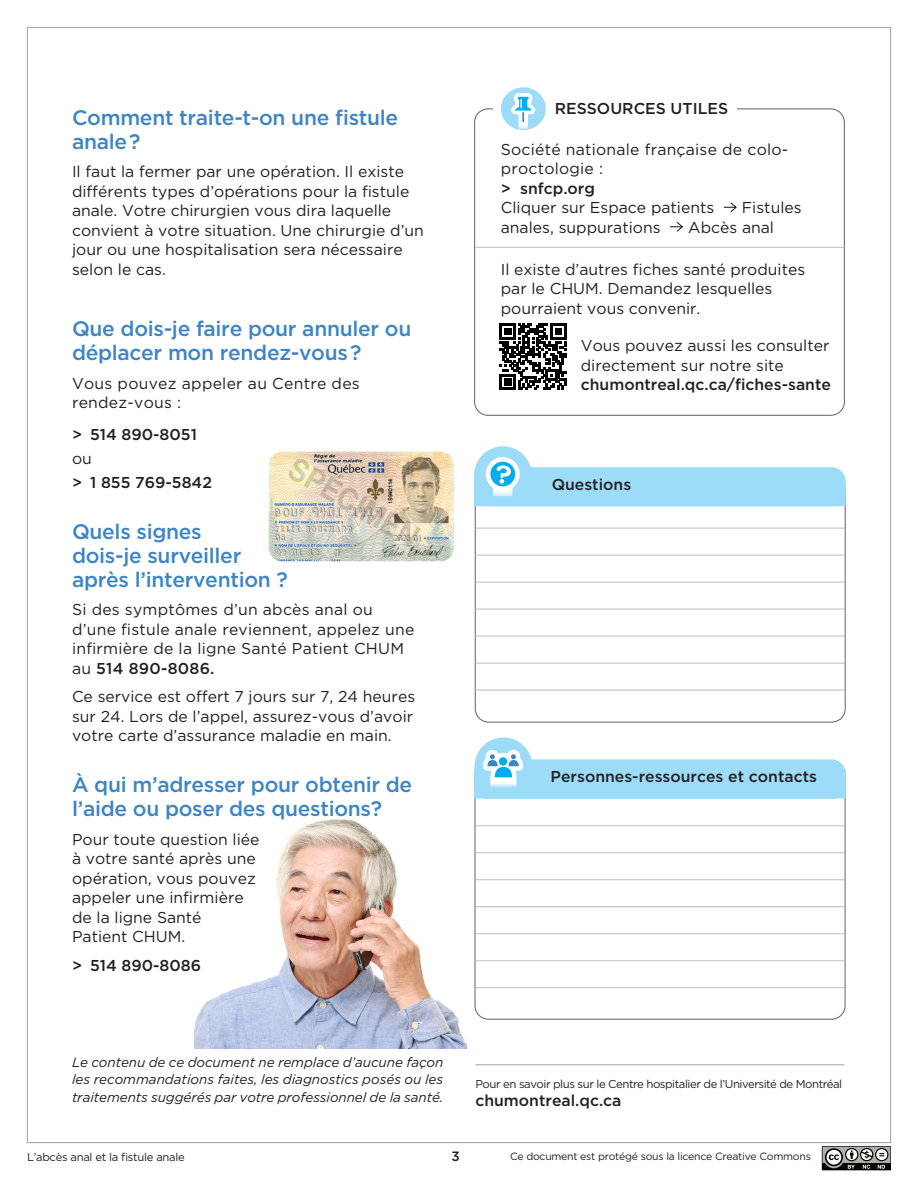
<style>
.page{position:relative;width:918px;height:1188px;background:#fff}
.page>*{position:absolute;margin:0;border:0;box-sizing:border-box;transform-origin:0 0}
.t1{font:500 21px/24px "Gotham";letter-spacing:-.015em;color:#3e85c5}
.t2{font:15.75px/19.5px "Gotham";color:#231f20}
.t3{font:500 15.75px "Gotham";color:#231f20}
.t4{font:italic 13.5px/17.4px "Gotham";letter-spacing:-.005em;color:#231f20;text-align:justify}
.t5{font:500 13.5px "Gotham";color:#231f20}
.t6{font:11.4px "Gotham";letter-spacing:-.04em;color:#231f20}
.t7{font:11.25px "Gotham";letter-spacing:-.025em;color:#231f20}
.t8{font:10.5px "Gotham";letter-spacing:-.025em;color:#231f20}
.s1{font-weight:500}
</style>
<div class="page">
<img style="left:194px;top:818px;width:273px;height:230px">
<svg style="left:822px;top:1146px;width:69px;height:24px;background:#737673"></svg>
<hr style="left:475px;top:1064px;width:369px;height:1px;background:#a0a1a5">
<img style="left:269px;top:451px;width:185px;height:110px">
<hr style="left:475px;top:247px;width:369px;height:1px;background:#bcbdc0">
<svg style="left:724px;top:202px;width:13px;height:10px"></svg>
<svg style="left:670px;top:222px;width:13px;height:10px"></svg>
<svg style="left:501px;top:87px;width:45px;height:43px"></svg>
<svg style="left:500px;top:323px;width:66px;height:67px"></svg>
<hr style="left:475px;top:528px;width:370px;height:1px;background:#bcbdc0">
<hr style="left:475px;top:555px;width:370px;height:1px;background:#bcbdc0">
<hr style="left:475px;top:582px;width:370px;height:1px;background:#bcbdc0">
<hr style="left:475px;top:609px;width:370px;height:1px;background:#bcbdc0">
<hr style="left:475px;top:636px;width:370px;height:1px;background:#bcbdc0">
<hr style="left:475px;top:663px;width:370px;height:1px;background:#bcbdc0">
<hr style="left:475px;top:690px;width:370px;height:1px;background:#bcbdc0">
<div style="left:475px;top:468px;width:370px;height:38px;background:#9cdcf8;border-radius:14px"></div>
<div style="left:474px;top:467px;width:372px;height:39px;border:2px solid #9cdcf8;border-radius:14px"></div>
<div style="left:474px;top:482px;width:372px;height:24px;background:#9cdcf8"></div>
<svg style="left:474px;top:446px;width:58px;height:55px"></svg>
<hr style="left:475px;top:825px;width:370px;height:1px;background:#bcbdc0">
<hr style="left:475px;top:852px;width:370px;height:1px;background:#bcbdc0">
<hr style="left:475px;top:879px;width:370px;height:1px;background:#bcbdc0">
<hr style="left:475px;top:906px;width:370px;height:1px;background:#bcbdc0">
<hr style="left:475px;top:933px;width:370px;height:1px;background:#bcbdc0">
<hr style="left:475px;top:960px;width:370px;height:1px;background:#bcbdc0">
<hr style="left:475px;top:987px;width:370px;height:1px;background:#bcbdc0">
<div style="left:475px;top:760px;width:370px;height:38px;background:#9cdcf8;border-radius:14px"></div>
<div style="left:474px;top:759px;width:372px;height:40px;border:2px solid #9cdcf8;border-radius:14px"></div>
<div style="left:474px;top:770px;width:372px;height:29px;background:#9cdcf8;border:2px solid #9cdcf8"></div>
<svg style="left:475px;top:737px;width:57px;height:55px"></svg>
<h1 class="t1" style="left:72px;top:105px;width:328px">Comment traite-t-on une fistule anale ?</h1>
<p class="t2" style="left:72px;top:162px;width:353px">Il faut la fermer par une opération. Il existe différents types d’opérations pour la fistule anale. Votre chirurgien vous dira laquelle convient à votre situation. Une chirurgie d’un jour ou une hospitalisation sera nécessaire selon le cas.</p>
<h1 class="t1" style="left:72px;top:317px;width:341px">Que dois-je faire pour annuler ou déplacer mon rendez-vous ?</h1>
<p class="t2" style="left:72px;top:373px;width:289px">Vous pouvez appeler au Centre des rendez-vous :</p>
<p class="t3" style="left:72px;top:424px;width:126px">&gt; 514 890-8051</p>
<p class="t2" style="left:72px;top:448px;width:21px">ou</p>
<p class="t3" style="left:72px;top:472px;width:141px">&gt; 1 855 769-5842</p>
<h1 class="t1" style="left:72px;top:519px;width:217px">Quels signes<br>dois-je surveiller après l’intervention ?</h1>
<p class="t2" style="left:72px;top:600px;width:344px">Si des symptômes d’un abcès anal ou d’une fistule anale reviennent, appelez une infirmière de la ligne Santé Patient CHUM au <span class="s1">514 890-8086.</span></p>
<p class="t2" style="left:72px;top:687px;width:345px">Ce service est offert 7 jours sur 7, 24 heures sur 24. Lors de l’appel, assurez-vous d’avoir votre carte d’assurance maladie en main.</p>
<h1 class="t1" style="left:72px;top:773px;width:342px">À qui m’adresser pour obtenir de l’aide ou poser des questions?</h1>
<p class="t2" style="left:72px;top:829px;width:189px">Pour toute question liée à votre santé après une opération, vous pouvez appeler une infirmière de la ligne Santé<br>Patient CHUM.</p>
<p class="t3" style="left:72px;top:955px;width:131px">&gt; 514 890-8086</p>
<p class="t3" style="left:555px;top:98px;width:175px">RESSOURCES UTILES</p>
<p class="t2" style="left:501px;top:139px;width:289px">Société nationale française de colo&shy;proctologie :</p>
<p class="t3" style="left:501px;top:178px;width:96px">&gt; snfcp.org</p>
<p class="t2" style="left:501px;top:198px;width:215px">Cliquer sur Espace patients</p>
<p class="t2" style="left:742px;top:198px;width:61px">Fistules</p>
<p class="t2" style="left:501px;top:217px;width:161px">anales, suppurations</p>
<p class="t2" style="left:688px;top:217px;width:87px">Abcès anal</p>
<p class="t2" style="left:501px;top:259px;width:306px">Il existe d’autres fiches santé produites par le CHUM. Demandez lesquelles pourraient vous convenir.</p>
<p class="t2" style="left:581px;top:336px;width:250px">Vous pouvez aussi les consulter directement sur notre site</p>
<p class="t3" style="left:581px;top:374px;width:252px">chumontreal.qc.ca/fiches-sante</p>
<p class="t3" style="left:552px;top:474px;width:81px">Questions</p>
<p class="t3" style="left:551px;top:766px;width:268px">Personnes-ressources et contacts</p>
<p class="t4" style="left:72px;top:1053px;width:373px">Le contenu de ce document ne remplace d’aucune façon les recommandations faites, les diagnostics posés ou les traitements suggérés par votre professionnel de la santé.</p>
<p class="t6" style="left:475px;top:1076px;width:368px">Pour en savoir plus sur le Centre hospitalier de l’Université de Montréal</p>
<p class="t3" style="left:475px;top:1090px;width:148px">chumontreal.qc.ca</p>
<p class="t7" style="left:27px;top:1150px;width:159px">L’abcès anal et la fistule anale</p>
<p class="t5" style="left:451px;top:1147px;width:10px">3</p>
<p class="t8" style="left:510px;top:1150px;width:302px">Ce document est protégé sous la licence Creative Commons</p>
</div>
